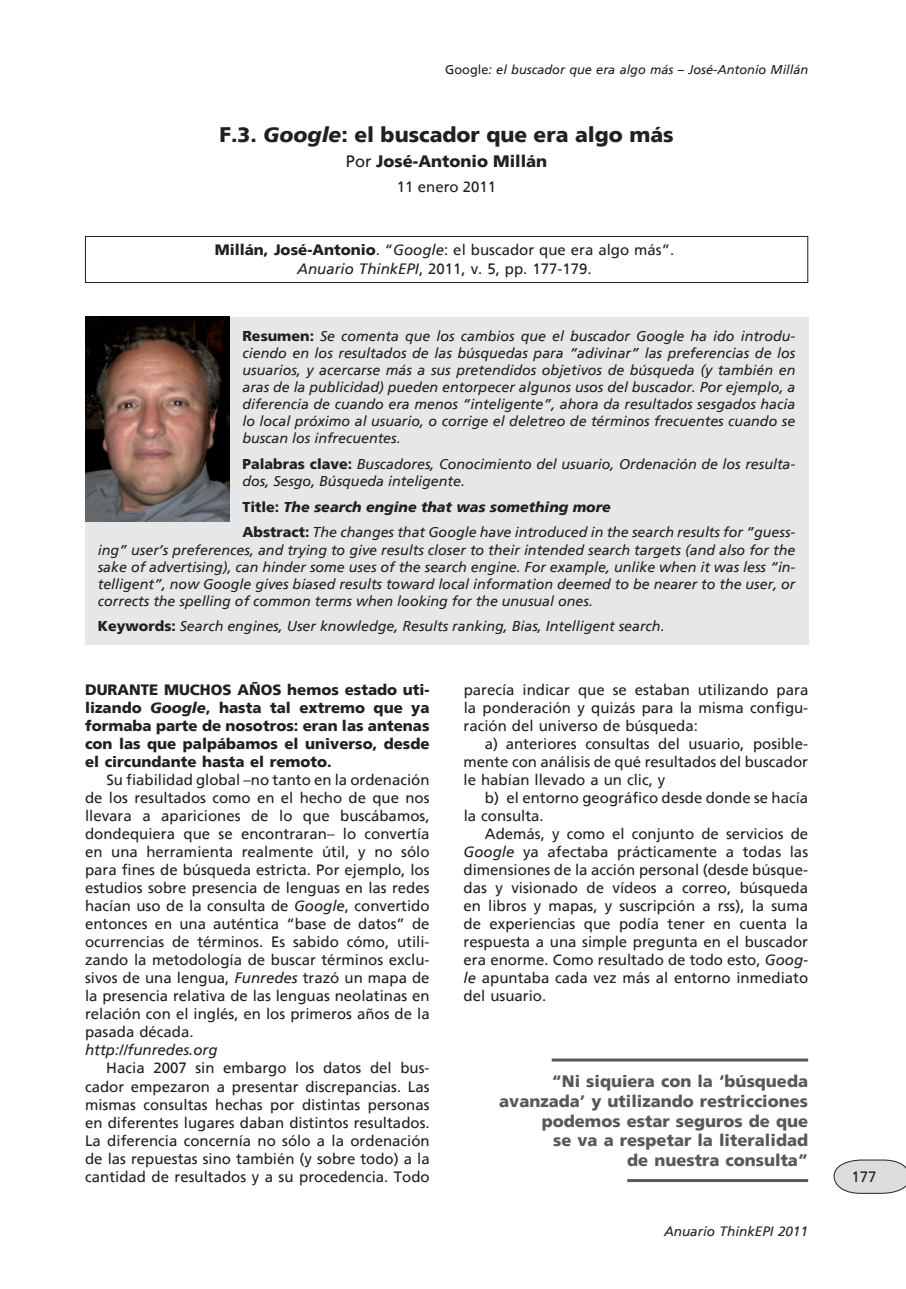
<style>
.page{position:relative;width:906px;height:1289px;background:#fff}
.page>*{position:absolute;margin:0;border:0;box-sizing:border-box;transform-origin:0 0}
.t1{font:21px "Frutiger 75 Black A";color:#231f20}
.t2{font:16.5px/19.8px "Frutiger 75 Black A";color:#57585a;text-align:right}
.t3{font:16.5px "Frutiger 75 Black A";color:#231f20}
.t4{font:15px/18px "Frutiger 55 Roman A";color:#231f20;text-align:justify}
.t5{font:15px/18px "Frutiger 75 Black A";color:#231f20;text-align:justify}
.t6{font:15px "Frutiger 56 Italic A";color:#231f20}
.t7{font:14.25px/17.1px "Frutiger 56 Italic A";color:#231f20;text-align:justify}
.t8{font:14.25px "Frutiger 76 Black Italic A";color:#231f20}
.t9{font:13.5px "Frutiger 56 Italic A";color:#231f20}
.t10{font:12.75px "Frutiger 56 Italic A";color:#231f20}
.s1{font-family:"Frutiger 55 Roman A"}
.s2{font-family:"Frutiger 76 Black Italic A"}
.s3{font-family:"Frutiger 75 Black A"}
.s4{font-family:"Frutiger 56 Italic A"}
</style>
<div class="page">
<svg style="left:833px;top:1159px;width:73px;height:34px;background:#d6d6d8"></svg>
<div style="left:85px;top:236px;width:723px;height:47px;border:1px solid #231f20"></div>
<div style="left:85px;top:317px;width:723px;height:327px;background:#e6e7e9"></div>
<img style="left:85px;top:317px;width:145px;height:204px">
<hr style="left:552px;top:1058px;width:256px;height:3px;background:#57585a">
<hr style="left:627px;top:1178px;width:181px;height:3px;background:#57585a">
<p class="t10" style="left:445px;top:62px;width:364px"><span class="s1">Google</span>: el buscador que era algo más – José-Antonio Millán</p>
<h1 class="t1" style="left:219px;top:122px;width:456px">F.3. <span class="s2">Google</span>: el buscador que era algo más</h1>
<p class="t3" style="left:346px;top:151px;width:203px"><span class="s1">Por</span> José-Antonio Millán</p>
<p class="t4" style="left:397px;top:178px;width:101px">11 enero 2011</p>
<p class="t4" style="left:215px;top:240px;width:461px;line-height:19.5px;text-align:center"><span class="s3">Millán, José-Antonio</span>. “<span class="s4">Google</span>: el buscador que era algo más”.<br><span class="s4">Anuario ThinkEPI</span>, 2011, v. 5, pp. 177-179.</p>
<p class="t7" style="left:242px;top:327px;width:554px"><span class="s3">Resumen:</span> Se comenta que los cambios que el buscador Google ha ido introdu&shy;ciendo en los resultados de las búsquedas para “adivinar” las preferencias de los usuarios, y acercarse más a sus pretendidos objetivos de búsqueda (y también en aras de la publicidad) pueden entorpecer algunos usos del buscador. Por ejemplo, a diferencia de cuando era menos “inteligente”, ahora da resultados sesgados hacia lo local próximo al usuario, o corrige el deletreo de términos frecuentes cuando se buscan los infrecuentes.</p>
<p class="t7" style="left:242px;top:455px;width:554px"><span class="s3">Palabras clave:</span> Buscadores, Conocimiento del usuario, Ordenación de los resulta&shy;dos, Sesgo, Búsqueda inteligente.</p>
<p class="t8" style="left:242px;top:498px;width:370px"><span class="s3">Title:</span> The search engine that was something more</p>
<p class="t7" style="left:98px;top:524px;width:699px;text-indent:145px"><span class="s3">Abstract:</span> The changes that Google have introduced in the search results for “guess&shy;ing” user’s preferences, and trying to give results closer to their intended search targets (and also for the sake of advertising), can hinder some uses of the search engine. For example, unlike when it was less “in&shy;telligent”, now Google gives biased results toward local information deemed to be nearer to the user, or corrects the spelling of common terms when looking for the unusual ones.</p>
<p class="t7" style="left:98px;top:618px;width:568px"><span class="s3">Keywords:</span> Search engines, User knowledge, Results ranking, Bias, Intelligent search.</p>
<p class="t5" style="left:85px;top:680px;width:346px">DURANTE MUCHOS AÑOS hemos estado uti&shy;lizando <span class="s2">Google</span>, hasta tal extremo que ya formaba parte de nosotros: eran las antenas con las que palpábamos el universo, desde el circundante hasta el remoto.</p>
<p class="t4" style="left:85px;top:771px;width:346px;text-indent:21px">Su fiabilidad global –no tanto en la ordenación de los resultados como en el hecho de que nos llevara a apariciones de lo que buscábamos, dondequiera que se encontraran– lo convertía en una herramienta realmente útil, y no sólo para fines de búsqueda estricta. Por ejemplo, los estudios sobre presencia de lenguas en las redes hacían uso de la consulta de <span class="s4">Google</span>, convertido entonces en una auténtica “base de datos” de ocurrencias de términos. Es sabido cómo, utili&shy;zando la metodología de buscar términos exclu&shy;sivos de una lengua, <span class="s4">Funredes</span> trazó un mapa de la presencia relativa de las lenguas neolatinas en relación con el inglés, en los primeros años de la pasada década.</p>
<p class="t6" style="left:85px;top:1041px;width:134px">http://funredes.org</p>
<p class="t4" style="left:85px;top:1059px;width:346px;text-indent:21px">Hacia 2007 sin embargo los datos del bus&shy;cador empezaron a presentar discrepancias. Las mismas consultas hechas por distintas personas en diferentes lugares daban distintos resultados.<br>La diferencia concernía no sólo a la ordenación de las repuestas sino también (y sobre todo) a la cantidad de resultados y a su procedencia. Todo</p>
<p class="t4" style="left:463px;top:681px;width:346px">parecía indicar que se estaban utilizando para la ponderación y quizás para la misma configu&shy;ración del universo de búsqueda:</p>
<p class="t4" style="left:463px;top:735px;width:346px;text-indent:21px">a) anteriores consultas del usuario, posible&shy;mente con análisis de qué resultados del buscador le habían llevado a un clic, y</p>
<p class="t4" style="left:464px;top:789px;width:346px;text-indent:21px">b) el entorno geográfico desde donde se hacía la consulta.</p>
<p class="t4" style="left:463px;top:825px;width:346px;text-indent:21px">Además, y como el conjunto de servicios de <span class="s4">Google</span> ya afectaba prácticamente a todas las dimensiones de la acción personal (desde búsque&shy;das y visionado de vídeos a correo, búsqueda en libros y mapas, y suscripción a rss), la suma de experiencias que podía tener en cuenta la respuesta a una simple pregunta en el buscador era enorme. Como resultado de todo esto, <span class="s4">Goog&shy;le</span> apuntaba cada vez más al entorno inmediato del usuario.</p>
<p class="t2" style="left:499px;top:1071px;width:310px">“Ni siquiera con la ‘búsqueda avanzada’ y utilizando restricciones podemos estar seguros de que<br>se va a respetar la literalidad<br>de nuestra consulta”</p>
<p class="t9" style="left:664px;top:1223px;width:146px">Anuario ThinkEPI 2011</p>
<p class="t4" style="left:851px;top:1167px;width:27px">177</p>
</div>
